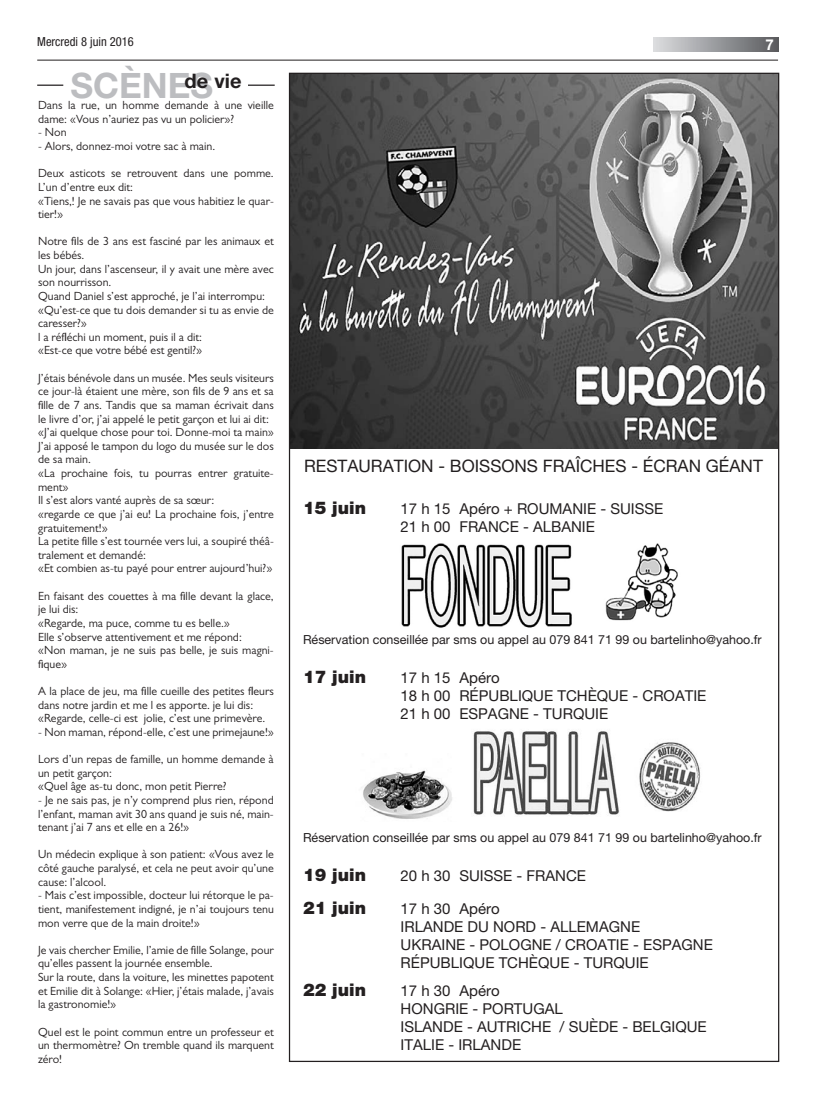
<style>
.page{position:relative;width:833px;height:1117px;background:#fff}
.page>*{position:absolute;margin:0;border:0;box-sizing:border-box;transform-origin:0 0}
.t1{font:700 35px "Helvetica Neue LT Pro";color:#bcbdc0}
.t2{font:900 17.5px "Helvetica Neue LT Pro";color:#231f20}
.t3{font:17.25px "Helvetica Neue LT Pro";color:#231f20}
.t4{font:15px/18px "Helvetica Neue LT Pro";color:#231f20}
.t5{font:700 15px "Helvetica Neue LT Pro";color:#fff}
.t6{font:12.5px "Helvetica Neue LT Pro";color:#231f20}
.t7{font:condensed 12.5px "Helvetica Neue LT Pro";color:#231f20}
.t8{font:11.88px/13.6px "Gill Sans MT Pro";color:#231f20}
</style>
<div class="page">
<svg style="left:654px;top:37px;width:124px;height:14px;background:#9a9b9e"></svg>
<hr style="left:37px;top:60px;width:741px;height:1px;background:#231f20">
<img style="left:291px;top:75px;width:486px;height:373px">
<img style="left:361px;top:731px;width:340px;height:88px">
<img style="left:401px;top:543px;width:277px;height:85px">
<svg style="left:37px;top:85px;width:26px;height:1px"></svg>
<svg style="left:248px;top:85px;width:27px;height:1px"></svg>
<p class="t7" style="left:37px;top:34px;width:98px">Mercredi 8 juin 2016</p>
<p class="t5" style="left:765px;top:35px;width:10px">7</p>
<h1 class="t1" style="left:70px;top:64px;width:173px">SCÈNES<sup>de</sup> <sup>vie</sup></h1>
<p class="t8" style="left:38px;top:98px;width:237px">Dans la rue, un homme demande à une vieille dame: «Vous n’auriez pas vu un policier»?</p>
<p class="t8" style="left:38px;top:125px;width:30px">- Non</p>
<p class="t8" style="left:38px;top:139px;width:179px">- Alors, donnez-moi votre sac à main.</p>
<p class="t8" style="left:38px;top:166px;width:237px">Deux asticots se retrouvent dans une pomme.<br>L’un d’entre eux dit:<br>«Tiens,! Je ne savais pas que vous habitiez le quar&shy;tier!»</p>
<p class="t8" style="left:38px;top:234px;width:237px">Notre fils de 3 ans est fasciné par les animaux et les bébés.<br>Un jour, dans l’ascenseur, il y avait une mère avec son nourrisson.<br>Quand Daniel s’est approché, je l’ai interrompu: «Qu’est-ce que tu dois demander si tu as envie de caresser?»<br>l a réfléchi un moment, puis il a dit:<br>«Est-ce que votre bébé est gentil?»</p>
<p class="t8" style="left:38px;top:370px;width:237px">J’étais bénévole dans un musée. Mes seuls visiteurs ce jour-là étaient une mère, son fils de 9 ans et sa fille de 7 ans. Tandis que sa maman écrivait dans le livre d’or, j’ai appelé le petit garçon et lui ai dit: «J’ai quelque chose pour toi. Donne-moi ta main» J’ai apposé le tampon du logo du musée sur le dos de sa main.<br>«La prochaine fois, tu pourras entrer gratuite&shy;ment»<br>Il s’est alors vanté auprès de sa sœur:<br>«regarde ce que j’ai eu! La prochaine fois, j’entre gratuitement!»<br>La petite fille s’est tournée vers lui, a soupiré théâ&shy;tralement et demandé:<br>«Et combien as-tu payé pour entrer aujourd’hui?»</p>
<p class="t8" style="left:38px;top:588px;width:237px">En faisant des couettes à ma fille devant la glace, je lui dis:<br>«Regarde, ma puce, comme tu es belle.»<br>Elle s’observe attentivement et me répond:<br>«Non maman, je ne suis pas belle, je suis magni&shy;fique»</p>
<p class="t8" style="left:38px;top:684px;width:237px">A la place de jeu, ma fille cueille des petites fleurs dans notre jardin et me l es apporte. je lui dis: «Regarde, celle-ci est jolie, c’est une primevère.</p>
<p class="t8" style="left:38px;top:724px;width:237px">- Non maman, répond-elle, c’est une primejaune!»</p>
<p class="t8" style="left:38px;top:752px;width:237px">Lors d’un repas de famille, un homme demande à un petit garçon:<br>«Quel âge as-tu donc, mon petit Pierre?</p>
<p class="t8" style="left:38px;top:792px;width:237px;text-align:justify">- Je ne sais pas, je n’y comprend plus rien, répond l’enfant, maman avit 30 ans quand je suis né, main&shy;tenant j’ai 7 ans et elle en a 26!»</p>
<p class="t8" style="left:38px;top:847px;width:237px;text-align:justify">Un médecin explique à son patient: «Vous avez le côté gauche paralysé, et cela ne peut avoir qu’une cause: l’alcool.</p>
<p class="t8" style="left:38px;top:888px;width:237px;text-align:justify">- Mais c’est impossible, docteur lui rétorque le pa&shy;tient, manifestement indigné, je n’ai toujours tenu mon verre que de la main droite!»</p>
<p class="t8" style="left:38px;top:942px;width:237px">Je vais chercher Emilie, l’amie de fille Solange, pour qu’elles passent la journée ensemble.<br>Sur la route, dans la voiture, les minettes papotent et Emilie dit à Solange: «Hier, j’étais malade, j’avais la gastronomie!»</p>
<p class="t8" style="left:38px;top:1024px;width:237px;text-align:justify">Quel est le point commun entre un professeur et un thermomètre? On tremble quand ils marquent zéro!</p>
<h3 class="t3" style="left:304px;top:456px;width:460px">RESTAURATION - BOISSONS FRAÎCHES - ÉCRAN GÉANT</h3>
<h2 class="t2" style="left:303px;top:497px;width:64px">15 juin</h2>
<p class="t4" style="left:400px;top:499px;width:264px">17 h 15 Apéro + ROUMANIE - SUISSE<br>21 h 00 FRANCE - ALBANIE</p>
<p class="t6" style="left:303px;top:632px;width:460px">Réservation conseillée par sms ou appel au 079 841 71 99 ou bartelinho@yahoo.fr</p>
<h2 class="t2" style="left:303px;top:666px;width:64px">17 juin</h2>
<p class="t4" style="left:400px;top:668px;width:307px">17 h 15 Apéro<br>18 h 00 RÉPUBLIQUE TCHÈQUE - CROATIE<br>21 h 00 ESPAGNE - TURQUIE</p>
<p class="t6" style="left:303px;top:830px;width:460px">Réservation conseillée par sms ou appel au 079 841 71 99 ou bartelinho@yahoo.fr</p>
<h2 class="t2" style="left:303px;top:864px;width:64px">19 juin</h2>
<p class="t4" style="left:400px;top:866px;width:187px">20 h 30 SUISSE - FRANCE</p>
<h2 class="t2" style="left:303px;top:896px;width:64px">21 juin</h2>
<p class="t4" style="left:400px;top:898px;width:314px">17 h 30 Apéro<br>IRLANDE DU NORD - ALLEMAGNE<br>UKRAINE - POLOGNE / CROATIE - ESPAGNE<br>RÉPUBLIQUE TCHÈQUE - TURQUIE</p>
<h2 class="t2" style="left:303px;top:979px;width:64px">22 juin</h2>
<p class="t4" style="left:400px;top:981px;width:308px">17 h 30 Apéro<br>HONGRIE - PORTUGAL<br>ISLANDE - AUTRICHE / SUÈDE - BELGIQUE<br>ITALIE - IRLANDE</p>
</div>
